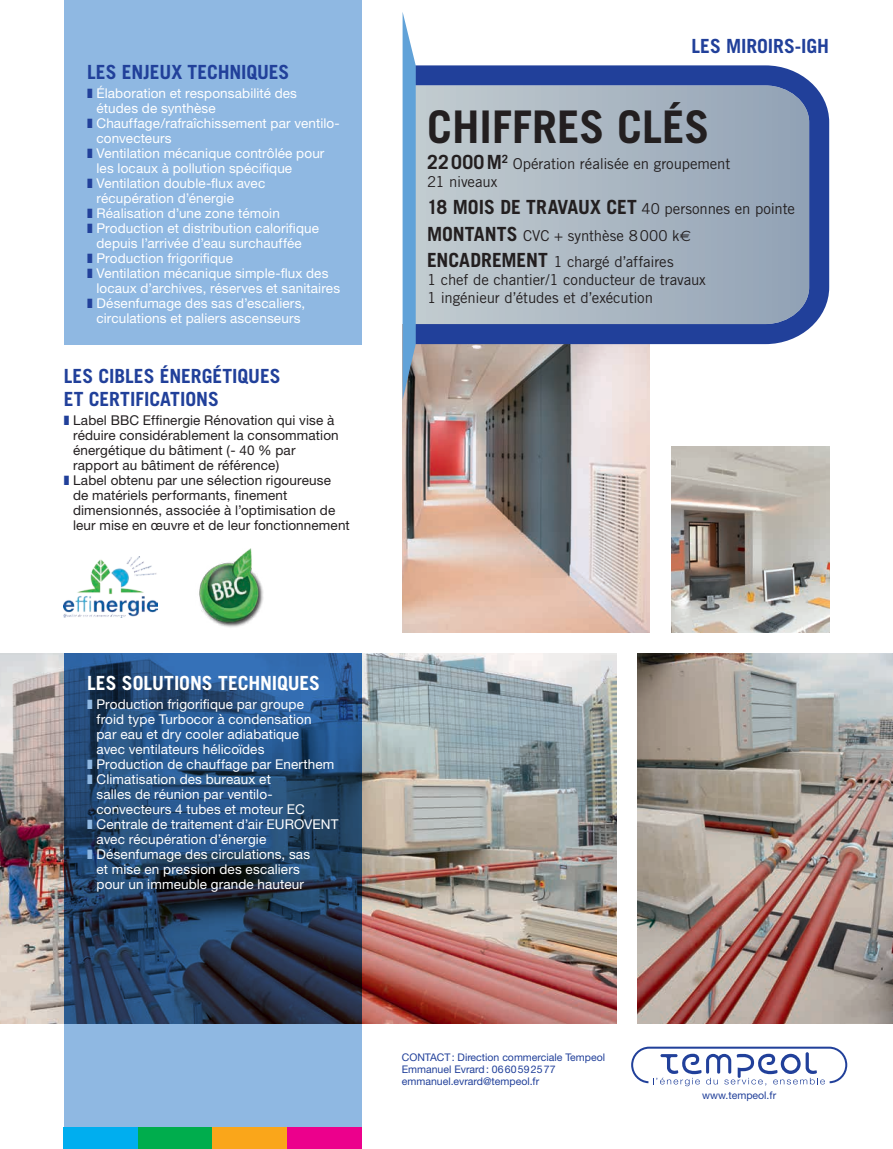
<style>
.page{position:relative;width:893px;height:1149px;background:#fff}
.page>*{position:absolute;margin:0;border:0;box-sizing:border-box;transform-origin:0 0}
.t1{font:700 45px "Trade Gothic";color:#231f20}
.t2{font:700 19.5px/22.5px "Trade Gothic";letter-spacing:-.005em;color:#21409a}
.t3{font:700 19.5px "Trade Gothic";letter-spacing:-.005em;color:#fff}
.t4{font:15px/18px "Trade Gothic";letter-spacing:-.01em;color:#231f20}
.t5{font:13.5px "Helvetica Neue";letter-spacing:.01em;color:#fff}
.t6{font:13.5px "Helvetica Neue";letter-spacing:.01em;color:#231f20}
.t7{font:10.5px/12px "Helvetica Neue";color:#21409a}
.s1{color:#21409a}
.s2{color:#8fb8e2}
.s3{font-weight:700;font-size:19.5px}
.s4{font-family:"Euro Sans"}
</style>
<div class="page">
<img style="left:0;top:653px;width:617px;height:370px">
<img style="left:638px;top:653px;width:255px;height:370px">
<img style="left:403px;top:344px;width:246px;height:287px">
<img style="left:672px;top:446px;width:157px;height:185px">
<div style="left:64px;top:0;width:297px;height:345px;background:#8fb8e2"></div>
<div style="left:64px;top:653px;width:297px;height:495px;background:#8fb8e2"></div>
<div style="left:64px;top:1127px;width:74px;height:21px;background:#00aeef"></div>
<div style="left:138px;top:1127px;width:75px;height:21px;background:#00ad4d"></div>
<div style="left:213px;top:1127px;width:74px;height:21px;background:#faa61a"></div>
<div style="left:287px;top:1127px;width:74px;height:21px;background:#ec008c"></div>
<svg style="left:64px;top:653px;width:297px;height:370px;background:#24466d"></svg>
<svg style="left:416px;top:65px;width:413px;height:279px;background:#3451a3"></svg>
<img style="left:416px;top:83px;width:393px;height:244px">
<svg style="left:403px;top:14px;width:13px;height:386px;background:#6ca3d0"></svg>
<img style="left:64px;top:556px;width:94px;height:61px">
<svg style="left:631px;top:1046px;width:216px;height:39px"></svg>
<img style="left:199px;top:548px;width:65px;height:80px">
<h2 class="t2" style="left:87px;top:60px;width:204px">LES ENJEUX TECHNIQUES</h2>
<p class="t5" style="left:87px;top:85px;width:211px"><span class="s1">❚</span> Élaboration et responsabilité des</p>
<p class="t5" style="left:97px;top:100px;width:121px">études de synthèse</p>
<p class="t5" style="left:87px;top:115px;width:254px"><span class="s1">❚</span> Chauffage/rafraîchissement par ventilo-</p>
<p class="t5" style="left:97px;top:130px;width:77px">convecteurs</p>
<p class="t5" style="left:87px;top:145px;width:239px"><span class="s1">❚</span> Ventilation mécanique contrôlée pour</p>
<p class="t5" style="left:97px;top:160px;width:197px">les locaux à pollution spécifique</p>
<p class="t5" style="left:87px;top:175px;width:180px"><span class="s1">❚</span> Ventilation double-flux avec</p>
<p class="t5" style="left:97px;top:190px;width:139px">récupération d’énergie</p>
<p class="t5" style="left:87px;top:205px;width:194px"><span class="s1">❚</span> Réalisation d’une zone témoin</p>
<p class="t5" style="left:87px;top:220px;width:233px"><span class="s1">❚</span> Production et distribution calorifique</p>
<p class="t5" style="left:97px;top:235px;width:207px">depuis l’arrivée d’eau surchauffée</p>
<p class="t5" style="left:87px;top:250px;width:147px"><span class="s1">❚</span> Production frigorifique</p>
<p class="t5" style="left:87px;top:265px;width:243px"><span class="s1">❚</span> Ventilation mécanique simple-flux des</p>
<p class="t5" style="left:97px;top:280px;width:245px">locaux d’archives, réserves et sanitaires</p>
<p class="t5" style="left:87px;top:295px;width:220px"><span class="s1">❚</span> Désenfumage des sas d’escaliers,</p>
<p class="t5" style="left:97px;top:310px;width:206px">circulations et paliers ascenseurs</p>
<h2 class="t2" style="left:64px;top:364px;width:218px">LES CIBLES ÉNERGÉTIQUES<br>ET CERTIFICATIONS</h2>
<p class="t6" style="left:64px;top:412px;width:272px"><span class="s1">❚</span> Label BBC Effinergie Rénovation qui vise à</p>
<p class="t6" style="left:73px;top:427px;width:267px">réduire considérablement la consommation</p>
<p class="t6" style="left:73px;top:442px;width:224px">énergétique du bâtiment (- 40 % par</p>
<p class="t6" style="left:73px;top:457px;width:208px">rapport au bâtiment de référence)</p>
<p class="t6" style="left:64px;top:472px;width:269px"><span class="s1">❚</span> Label obtenu par une sélection rigoureuse</p>
<p class="t6" style="left:73px;top:487px;width:216px">de matériels performants, finement</p>
<p class="t6" style="left:73px;top:502px;width:264px">dimensionnés, associée à l’optimisation de</p>
<p class="t6" style="left:73px;top:517px;width:278px">leur mise en œuvre et de leur fonctionnement</p>
<h2 class="t3" style="left:87px;top:671px;width:234px">LES SOLUTIONS TECHNIQUES</h2>
<p class="t5" style="left:87px;top:696px;width:218px"><span class="s2">❚</span> Production frigorifique par groupe</p>
<p class="t5" style="left:97px;top:711px;width:217px">froid type Turbocor à condensation</p>
<p class="t5" style="left:97px;top:726px;width:204px">par eau et dry cooler adiabatique</p>
<p class="t5" style="left:97px;top:741px;width:169px">avec ventilateurs hélicoïdes</p>
<p class="t5" style="left:87px;top:756px;width:249px"><span class="s2">❚</span> Production de chauffage par Enerthem</p>
<p class="t5" style="left:87px;top:771px;width:185px"><span class="s2">❚</span> Climatisation des bureaux et</p>
<p class="t5" style="left:97px;top:786px;width:178px">salles de réunion par ventilo-</p>
<p class="t5" style="left:97px;top:801px;width:210px">convecteurs 4 tubes et moteur EC</p>
<p class="t5" style="left:87px;top:816px;width:253px"><span class="s2">❚</span> Centrale de traitement d’air EUROVENT</p>
<p class="t5" style="left:97px;top:831px;width:171px">avec récupération d’énergie</p>
<p class="t5" style="left:87px;top:846px;width:224px"><span class="s2">❚</span> Désenfumage des circulations, sas</p>
<p class="t5" style="left:97px;top:861px;width:205px">et mise en pression des escaliers</p>
<p class="t5" style="left:97px;top:876px;width:209px">pour un immeuble grande hauteur</p>
<h2 class="t2" style="left:691px;top:35px;width:139px">LES MIROIRS-IGH</h2>
<h1 class="t1" style="left:427px;top:99px;width:284px">CHIFFRES CLÉS</h1>
<p class="t4" style="left:427px;top:155px;width:305px"><span class="s3">22000M</span><sup>2</sup> Opération réalisée en groupement<br>21 niveaux</p>
<p class="t4" style="left:427px;top:195px;width:369px;line-height:26.5px"><span class="s3">18 MOIS DE TRAVAUX CET</span> 40 personnes en pointe<br><span class="s3">MONTANTS</span> CVC + synthèse 8000 k<span class="s4">€<br></span><span class="s3">ENCADREMENT</span> 1 chargé d’affaires</p>
<p class="t4" style="left:427px;top:270px;width:280px">1 chef de chantier/1 conducteur de travaux<br>1 ingénieur d’études et d’exécution</p>
<p class="t7" style="left:402px;top:1050px;width:205px">CONTACT: Direction commerciale Tempeol<br>Emmanuel Evrard: 0660592577 emmanuel.evrard@tempeol.fr</p>
<p class="t7" style="left:702px;top:1089px;width:75px">www.tempeol.fr</p>
</div>
